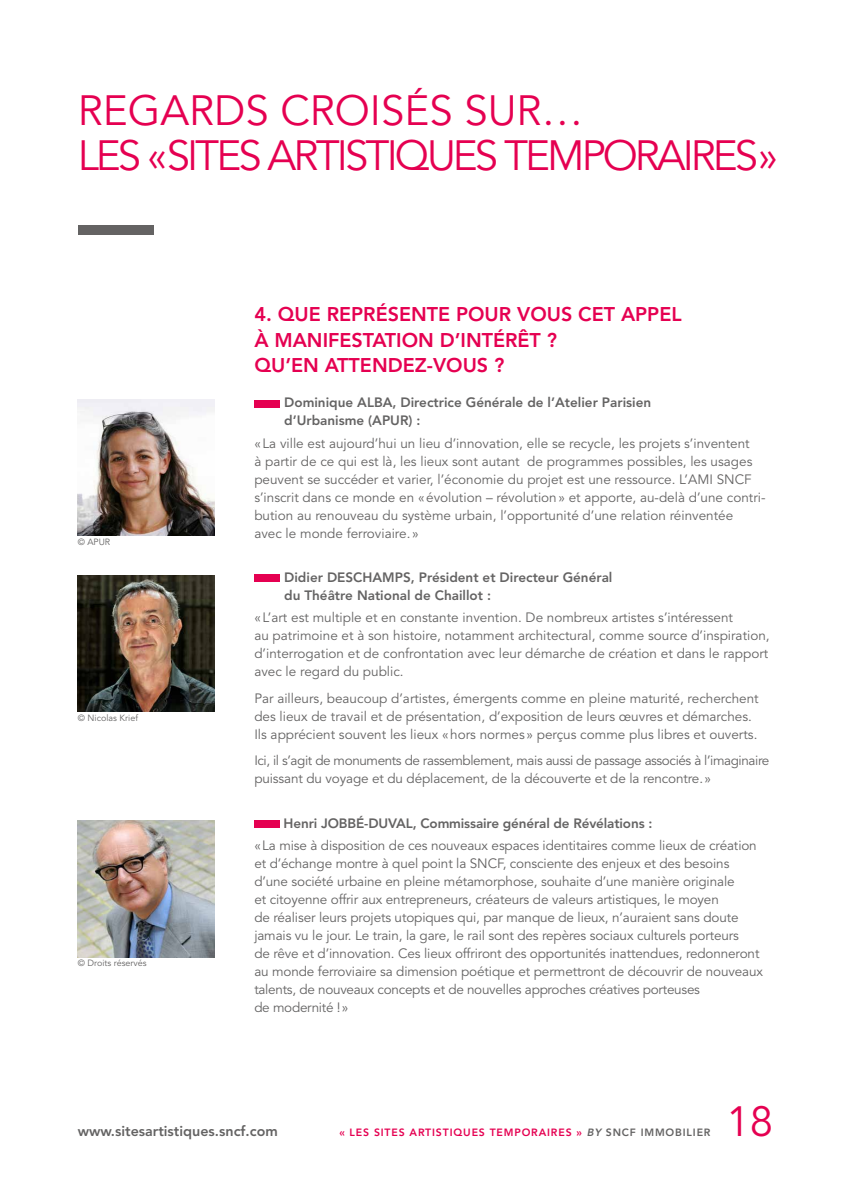
<style>
.page{position:relative;width:851px;height:1191px;background:#fff}
.page>*{position:absolute;margin:0;border:0;box-sizing:border-box;transform-origin:0 0}
.t1{font:42px/45px "Avenir LT Pro";letter-spacing:-.07em;color:#e50051}
.t2{font:800 19.8px/25.5px "Avenir LT Pro";color:#e50051}
.t3{font:800 14.25px "Avenir LT Pro";color:#646363}
.t4{font:13.5px/18px "Avenir LT Pro";letter-spacing:-.01em;color:#646363}
.t5{font:800 13.5px/18px "Avenir LT Pro";color:#646363}
.t6{font:13.5px/18px "Avenir LT Pro";letter-spacing:-.03em;color:#646363}
.t7{font:800 10.5px "Avenir LT Pro";letter-spacing:.08em;color:#e50051}
.t8{font:9px "Avenir LT Pro";color:#646363}
.s1{font-style:italic;color:#646363}
.s2{color:#646363}
</style>
<div class="page">
<div style="left:254px;top:400px;width:26px;height:7px;background:#e50051"></div>
<div style="left:254px;top:574px;width:26px;height:8px;background:#e50051"></div>
<div style="left:254px;top:820px;width:26px;height:8px;background:#e50051"></div>
<img style="left:78px;top:575px;width:136px;height:136px">
<img style="left:78px;top:400px;width:136px;height:136px">
<img style="left:78px;top:821px;width:136px;height:136px">
<div style="left:78px;top:225px;width:75px;height:9px;background:#646363"></div>
<h1 class="t1" style="left:78px;top:89px;width:701px">REGARDS CROISÉS SUR…<br>LES «SITES ARTISTIQUES TEMPORAIRES»</h1>
<p class="t8" style="left:78px;top:536px;width:34px">© APUR</p>
<p class="t8" style="left:78px;top:713px;width:62px">© Nicolas Krief</p>
<p class="t8" style="left:78px;top:957px;width:70px">© Droits réservés</p>
<h2 class="t2" style="left:254px;top:302px;width:429px">4. QUE REPRÉSENTE POUR VOUS CET APPEL<br>À MANIFESTATION D’INTÉRÊT ?<br>QU’EN ATTENDEZ-VOUS ?</h2>
<p class="t5" style="left:284px;top:394px;width:368px">Dominique ALBA, Directrice Générale de l’Atelier Parisien d’Urbanisme (APUR) :</p>
<p class="t4" style="left:254px;top:434px;width:512px">«La ville est aujourd’hui un lieu d’innovation, elle se recycle, les projets s’inventent<br>à partir de ce qui est là, les lieux sont autant de programmes possibles, les usages peuvent se succéder et varier, l’économie du projet est une ressource. L’AMI SNCF s’inscrit dans ce monde en «évolution – révolution» et apporte, au-delà d’une contri&shy;bution au renouveau du système urbain, l’opportunité d’une relation réinventée<br>avec le monde ferroviaire. »</p>
<p class="t5" style="left:284px;top:568px;width:330px">Didier DESCHAMPS, Président et Directeur Général du Théâtre National de Chaillot :</p>
<p class="t4" style="left:254px;top:609px;width:516px">«L’art est multiple et en constante invention. De nombreux artistes s’intéressent<br>au patrimoine et à son histoire, notamment architectural, comme source d’inspiration, d’interrogation et de confrontation avec leur démarche de création et dans le rapport avec le regard du public.</p>
<p class="t4" style="left:254px;top:689px;width:506px">Par ailleurs, beaucoup d’artistes, émergents comme en pleine maturité, recherchent des lieux de travail et de présentation, d’exposition de leurs œuvres et démarches.<br>Ils apprécient souvent les lieux «hors normes » perçus comme plus libres et ouverts.</p>
<p class="t6" style="left:254px;top:752px;width:516px">Ici, il s’agit de monuments de rassemblement, mais aussi de passage associés à l’imaginaire puissant du voyage et du déplacement, de la découverte et de la rencontre.»</p>
<p class="t5" style="left:283px;top:814px;width:370px">Henri JOBBÉ-DUVAL, Commissaire général de Révélations :</p>
<p class="t4" style="left:254px;top:837px;width:510px">«La mise à disposition de ces nouveaux espaces identitaires comme lieux de création et d’échange montre à quel point la SNCF, consciente des enjeux et des besoins d’une société urbaine en pleine métamorphose, souhaite d’une manière originale<br>et citoyenne offrir aux entrepreneurs, créateurs de valeurs artistiques, le moyen<br>de réaliser leurs projets utopiques qui, par manque de lieux, n’auraient sans doute jamais vu le jour. Le train, la gare, le rail sont des repères sociaux culturels porteurs<br>de rêve et d’innovation. Ces lieux offriront des opportunités inattendues, redonneront au monde ferroviaire sa dimension poétique et permettront de découvrir de nouveaux talents, de nouveaux concepts et de nouvelles approches créatives porteuses<br>de modernité !»</p>
<p class="t3" style="left:78px;top:1123px;width:201px">www.sitesartistiques.sncf.com</p>
<p class="t7" style="left:339px;top:1126px;width:372px">« LES SITES ARTISTIQUES TEMPORAIRES » <span class="s1">BY</span> <span class="s2">SNCF IMMOBILIER</span></p>
<h1 class="t1" style="left:726px;top:1100px;width:48px">18</h1>
</div>
